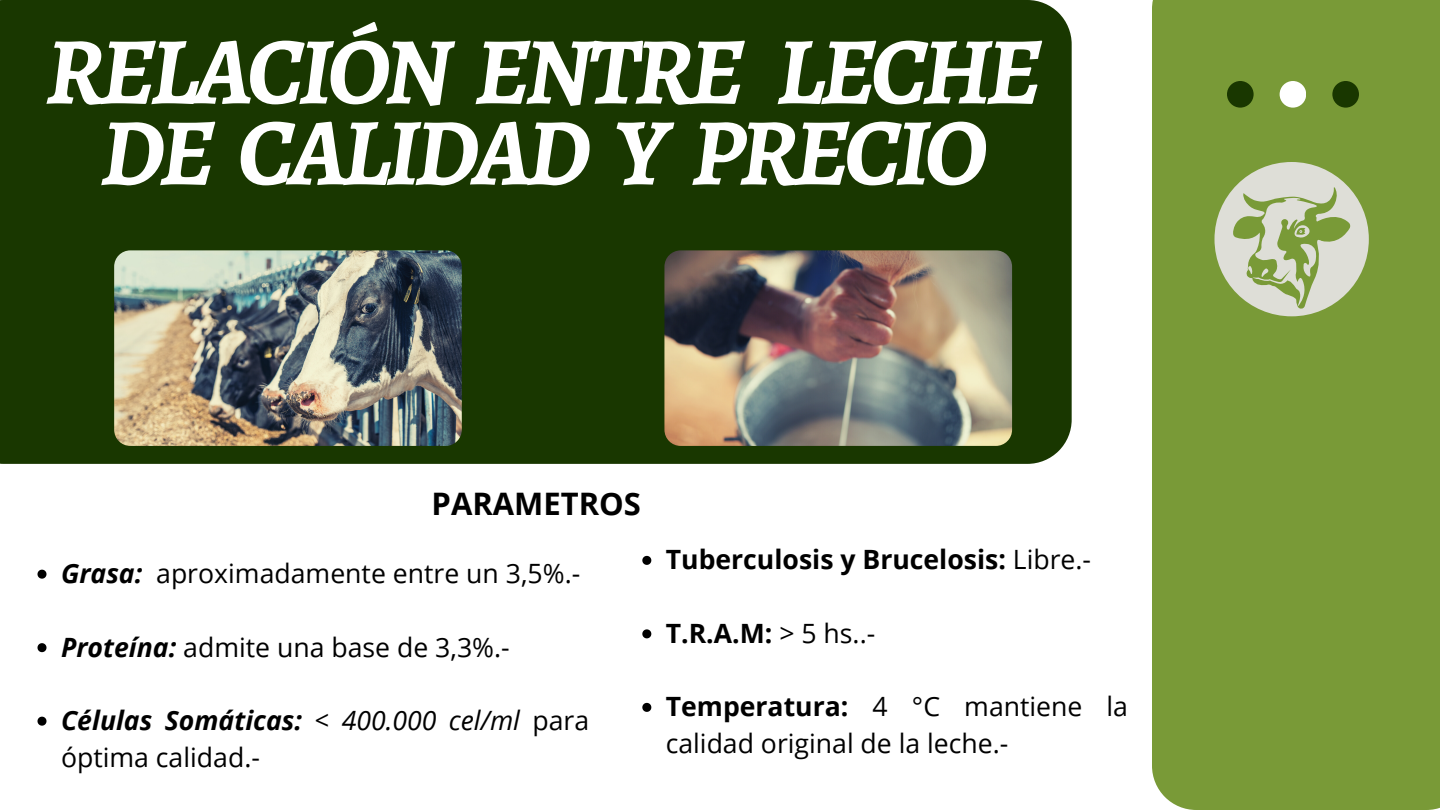
<style>
.page{position:relative;width:1440px;height:810px;background:#fff}
.page>*{position:absolute;margin:0;border:0;box-sizing:border-box;transform-origin:0 0}
.t1{font:italic 700 95.9px/81px "Alegreya";letter-spacing:-.055em;color:#fff;text-align:center}
.t2{font:700 31px "Open Sans";color:#000}
.t3{font:26.6px/36.8px "Open Sans";color:#000}
.t4{font:700 26.6px "Open Sans";color:#000}
.s1{font-weight:700;font-style:italic}
.s2{font-style:italic}
.s3{font-weight:400}
.s4{font-weight:700}
</style>
<div class="page">
<div style="left:0;top:0;width:1072px;height:464px;background:#193700"></div>
<div style="left:1152px;top:0;width:288px;height:809px;background:#799a37"></div>
<div style="left:1280px;top:81px;width:26px;height:27px;background:#fff;border-radius:50%"></div>
<div style="left:1332px;top:81px;width:27px;height:27px;background:#193700;border-radius:50%"></div>
<div style="left:1227px;top:81px;width:27px;height:27px;background:#193700;border-radius:50%"></div>
<img style="left:664px;top:250px;width:348px;height:196px;border-radius:16px">
<img style="left:114px;top:250px;width:348px;height:196px;border-radius:16px">
<svg style="left:37px;top:570px;width:9px;height:9px"></svg>
<svg style="left:37px;top:643px;width:9px;height:9px"></svg>
<svg style="left:37px;top:717px;width:9px;height:9px"></svg>
<svg style="left:642px;top:556px;width:9px;height:9px"></svg>
<svg style="left:642px;top:629px;width:9px;height:9px"></svg>
<svg style="left:642px;top:703px;width:9px;height:9px"></svg>
<svg style="left:1215px;top:162px;width:154px;height:154px;background:#b5c296"></svg>
<h1 class="t1" style="left:46px;top:31px;width:997px">RELACIÓN ENTRE LECHE<br>DE CALIDAD Y PRECIO</h1>
<h2 class="t2" style="left:432px;top:482px;width:211px">PARAMETROS</h2>
<p class="t3" style="left:61px;top:554px;width:521px"><span class="s1">Grasa:</span> aproximadamente entre un 3,5%.-</p>
<p class="t3" style="left:61px;top:628px;width:450px"><span class="s1">Proteína:</span> admite una base de 3,3%.-</p>
<p class="t3" style="left:61px;top:701px;width:530px"><span class="s1">Células Somáticas:</span> <span class="s2">&lt; 400.000 cel/ml</span> para óptima calidad.-</p>
<p class="t4" style="left:666px;top:541px;width:427px">Tuberculosis y Brucelosis: <span class="s3">Libre.-</span></p>
<p class="t4" style="left:666px;top:614px;width:211px">T.R.A.M: <span class="s3">&gt; 5 hs..-</span></p>
<p class="t3" style="left:666px;top:688px;width:464px"><span class="s4">Temperatura:</span> 4 °C mantiene la calidad original de la leche.-</p>
</div>
